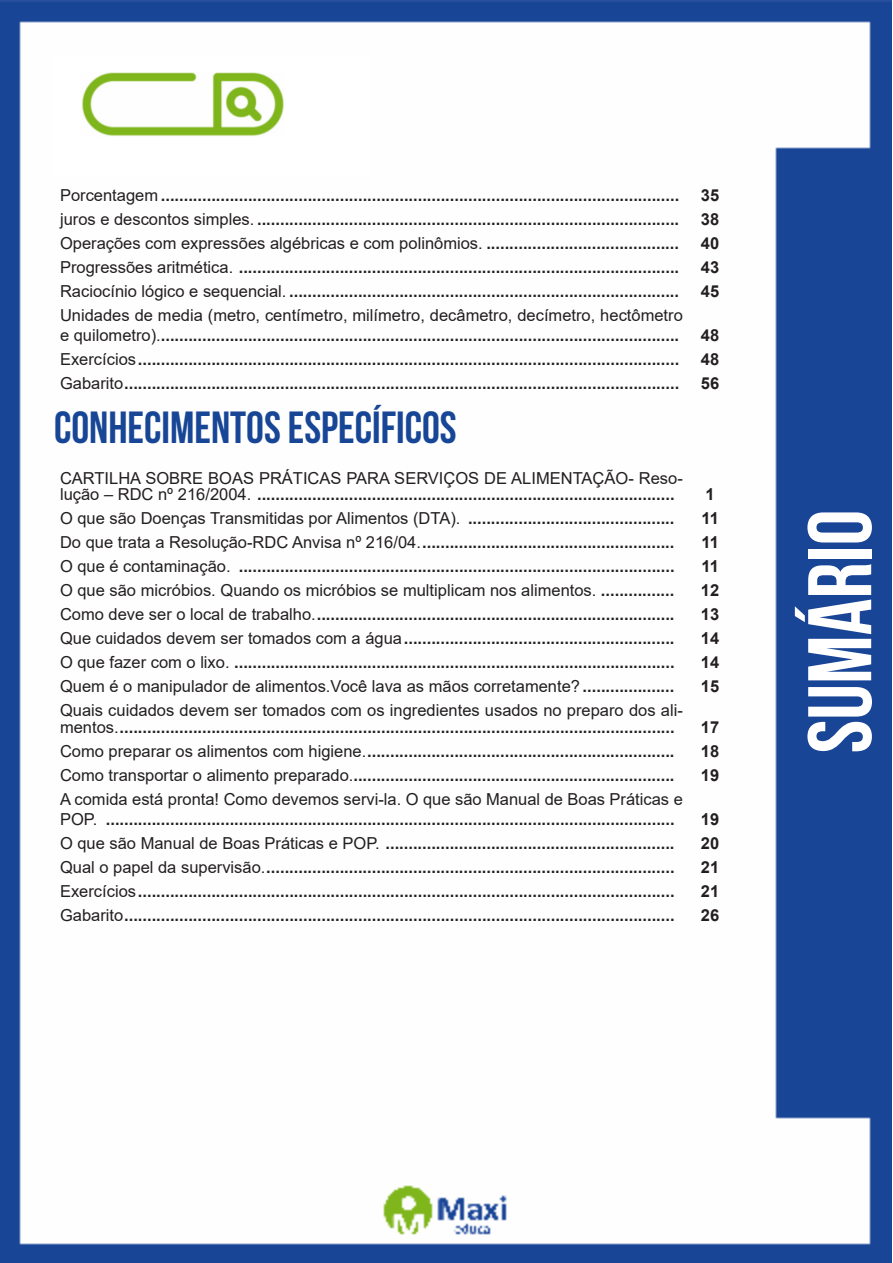
<style>
.page{position:relative;width:893px;height:1263px;background:#fff}
.page>*{position:absolute;margin:0;border:0;box-sizing:border-box;transform-origin:0 0}
.t1{font:700 90px "Bebas Neue";color:#fff}
.t2{font:700 45px "Bebas Neue";color:#184696}
.ALTERNATIVAS{font:700 16.5px/19.8px "Arial";color:#231f20}
.ALTERNATIVAS-2{font:16.5px "Arial";color:#231f20}
.INDICE{font:700 16.5px "Arial";color:#231f20}
.s1{font-weight:400}
.s2{font-weight:700}
</style>
<div class="page">
<img style="left:0;top:0;width:892px;height:1263px">
<div style="left:53px;top:55px;width:317px;height:121px;background:#fff"></div>
<img style="left:82px;top:72px;width:201px;height:64px">
<p class="ALTERNATIVAS" style="left:60px;top:185px;width:621px"><span class="s1">Porcentagem</span> .................................................................................................................</p>
<p class="INDICE" style="left:701px;top:183px;width:20px">35</p>
<p class="ALTERNATIVAS" style="left:60px;top:209px;width:621px"><span class="s1">juros e descontos simples.</span> ............................................................................................</p>
<p class="INDICE" style="left:701px;top:207px;width:20px">38</p>
<p class="ALTERNATIVAS-2" style="left:60px;top:232px;width:620px">Operações com expressões algébricas e com polinômios. <span class="s2">..........................................</span></p>
<p class="INDICE" style="left:701px;top:231px;width:20px">40</p>
<p class="ALTERNATIVAS" style="left:60px;top:257px;width:621px"><span class="s1">Progressões aritmética.</span> ................................................................................................</p>
<p class="INDICE" style="left:701px;top:255px;width:20px">43</p>
<p class="ALTERNATIVAS" style="left:60px;top:281px;width:621px"><span class="s1">Raciocínio lógico e sequencial.</span> .....................................................................................</p>
<p class="INDICE" style="left:701px;top:279px;width:20px">45</p>
<p class="ALTERNATIVAS" style="left:60px;top:305px;width:624px"><span class="s1">Unidades de media (metro, centímetro, milímetro, decâmetro, decímetro, hectômetro e quilometro).</span>.................................................................................................................</p>
<p class="INDICE" style="left:701px;top:323px;width:20px">48</p>
<p class="ALTERNATIVAS" style="left:60px;top:349px;width:621px"><span class="s1">Exercícios</span>......................................................................................................................</p>
<p class="INDICE" style="left:701px;top:347px;width:20px">48</p>
<p class="ALTERNATIVAS" style="left:60px;top:373px;width:621px"><span class="s1">Gabarito</span>.........................................................................................................................</p>
<p class="INDICE" style="left:701px;top:371px;width:20px">56</p>
<p class="t2" style="left:54px;top:403px;width:404px">CONHECIMENTOS ESPECÍFICOS</p>
<p class="ALTERNATIVAS" style="left:60px;top:470px;width:624px;line-height:16.5px"><span class="s1">CARTILHA SOBRE BOAS PRÁTICAS PARA SERVIÇOS DE ALIMENTAÇÃO- Reso&shy;lução – RDC nº 216/2004.</span> ...........................................................................................</p>
<p class="INDICE" style="left:705px;top:483px;width:11px">1</p>
<p class="ALTERNATIVAS" style="left:60px;top:509px;width:616px"><span class="s1">O que são Doenças Transmitidas por Alimentos (DTA).</span> .............................................</p>
<p class="INDICE" style="left:701px;top:507px;width:19px">11</p>
<p class="ALTERNATIVAS" style="left:60px;top:533px;width:616px"><span class="s1">Do que trata a Resolução-RDC Anvisa nº 216/04.</span>.......................................................</p>
<p class="INDICE" style="left:701px;top:531px;width:19px">11</p>
<p class="ALTERNATIVAS" style="left:60px;top:557px;width:616px"><span class="s1">O que é contaminação.</span> ...............................................................................................</p>
<p class="INDICE" style="left:701px;top:555px;width:19px">11</p>
<p class="ALTERNATIVAS-2" style="left:60px;top:579px;width:616px">O que são micróbios. Quando os micróbios se multiplicam nos alimentos. <span class="s2">................</span></p>
<p class="INDICE" style="left:701px;top:579px;width:20px">12</p>
<p class="ALTERNATIVAS" style="left:60px;top:605px;width:616px"><span class="s1">Como deve ser o local de trabalho.</span>..............................................................................</p>
<p class="INDICE" style="left:701px;top:603px;width:20px">13</p>
<p class="ALTERNATIVAS" style="left:60px;top:629px;width:616px"><span class="s1">Que cuidados devem ser tomados com a água</span>...........................................................</p>
<p class="INDICE" style="left:701px;top:627px;width:20px">14</p>
<p class="ALTERNATIVAS" style="left:60px;top:653px;width:616px"><span class="s1">O que fazer com o lixo.</span> ................................................................................................</p>
<p class="INDICE" style="left:701px;top:651px;width:20px">14</p>
<p class="ALTERNATIVAS-2" style="left:60px;top:675px;width:616px">Quem é o manipulador de alimentos.Você lava as mãos corretamente? <span class="s2">....................</span></p>
<p class="INDICE" style="left:701px;top:675px;width:20px">15</p>
<p class="ALTERNATIVAS" style="left:60px;top:703px;width:624px;line-height:16.5px"><span class="s1">Quais cuidados devem ser tomados com os ingredientes usados no preparo dos ali&shy;mentos.</span>.........................................................................................................................</p>
<p class="INDICE" style="left:701px;top:715px;width:20px">17</p>
<p class="ALTERNATIVAS" style="left:60px;top:741px;width:616px"><span class="s1">Como preparar os alimentos com higiene.</span>...................................................................</p>
<p class="INDICE" style="left:701px;top:739px;width:20px">18</p>
<p class="ALTERNATIVAS" style="left:60px;top:765px;width:616px"><span class="s1">Como transportar o alimento preparado.</span>......................................................................</p>
<p class="INDICE" style="left:701px;top:763px;width:20px">19</p>
<p class="ALTERNATIVAS" style="left:60px;top:789px;width:624px"><span class="s1">A comida está pronta! Como devemos servi-la. O que são Manual de Boas Práticas e<br>POP.</span> ............................................................................................................................</p>
<p class="INDICE" style="left:701px;top:807px;width:20px">19</p>
<p class="ALTERNATIVAS" style="left:60px;top:833px;width:616px"><span class="s1">O que são Manual de Boas Práticas e POP.</span> ...............................................................</p>
<p class="INDICE" style="left:701px;top:831px;width:20px">20</p>
<p class="ALTERNATIVAS" style="left:60px;top:857px;width:616px"><span class="s1">Qual o papel da supervisão.</span>.........................................................................................</p>
<p class="INDICE" style="left:701px;top:855px;width:20px">21</p>
<p class="ALTERNATIVAS" style="left:60px;top:881px;width:616px"><span class="s1">Exercícios</span>.....................................................................................................................</p>
<p class="INDICE" style="left:701px;top:879px;width:20px">21</p>
<p class="ALTERNATIVAS" style="left:60px;top:905px;width:616px"><span class="s1">Gabarito</span>........................................................................................................................</p>
<p class="INDICE" style="left:701px;top:903px;width:20px">26</p>
<h1 class="t1" style="left:791px;top:753px;width:245px;rotate:-90deg">SUMÁRIO</h1>
</div>
